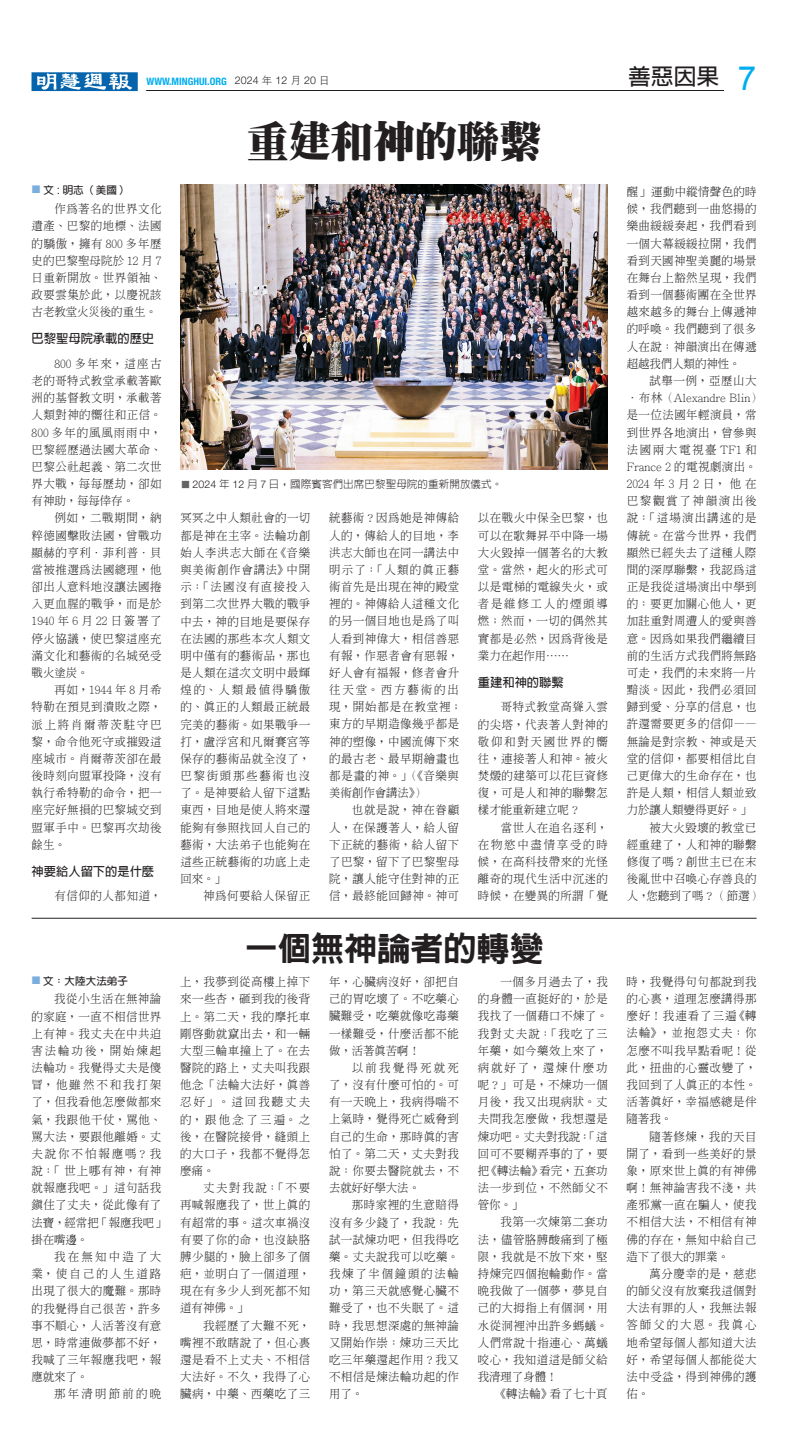
<style>
.page{position:relative;width:788px;height:1434px;background:#fff}
.page>*{position:absolute;margin:0;border:0;box-sizing:border-box;transform-origin:0 0}
.t1{font:900 42px "Inn Ming";color:#231f20}
.t2{font:800 33.25px "Lin Gothic";letter-spacing:-.005em;color:#231f20}
.t3{font:33.25px "Arial";color:#00aeef}
.t4{font:700 22.75px "Lin Gothic";color:#231f20}
.t5{font:700 12.25px "Lin Gothic";color:#231f20}
.t6{font:300 11.38px/17.2px "Inn Ming";letter-spacing:.045em;color:#231f20;text-align:justify}
.t7{font:11.38px/17.2px "AR Roman 1 FS Medium";color:#231f20}
.t8{font:300 11.38px "Inn Ming";letter-spacing:.11em;color:#231f20}
.t9{font:300 11.38px "Inn Ming";color:#231f20}
.t10{font:300 11.38px "Inn Ming";letter-spacing:.025em;color:#231f20}
.t11{font:300 11.38px "Inn Ming";letter-spacing:.155em;color:#231f20}
.t12{font:300 11.38px "Inn Ming";letter-spacing:.2em;color:#231f20}
.t13{font:300 10.5px "Lin Gothic";letter-spacing:.01em;color:#231f20}
.t14{font:700 10.5px "Lin Gothic";letter-spacing:.01em;color:#231f20}
.t15{font:700 condensed 10.24px "Helvetica Neue LT Std";color:#00aeef}
.s1{font-weight:300;font-stretch:normal;font-size:10.59px;color:#231f20}
.s2{font-family:"DF Hei W3";font-weight:400;font-stretch:normal;font-size:10.5px;color:#231f20}
.s3{font-family:"Arial";font-weight:400;font-size:11.72px}
.s4{font-family:"AR Roman 1 FS Medium";font-weight:400}
.s5{font-family:"Inn Ming";font-weight:300}
.s6{font-family:"DF Hei Std W7";font-weight:400;font-size:9.62px;color:#636366}
.s7{font-family:"Helvetica Neue LT Std";font-size:10.59px}
</style>
<div class="page">
<hr style="left:32px;top:918px;width:724px;height:1px;background:#231f20">
<img style="left:180px;top:185px;width:427px;height:284px">
<hr style="left:146px;top:90px;width:578px;height:1px;background:#231f20">
<svg style="left:32px;top:72px;width:106px;height:19px"></svg>
<h3 class="t4" style="left:628px;top:65px;width:92px">善惡因果</h3>
<p class="t15" style="left:146px;top:75px;width:185px">WWW.MINGHUI.ORG <span class="s1">2024</span> <span class="s2">年</span> <span class="s1">12</span> <span class="s2">月</span> <span class="s1">20</span> <span class="s2">日</span></p>
<h2 class="t3" style="left:738px;top:59px;width:20px">7</h2>
<p class="t14" style="left:43px;top:184px;width:87px">文 <span class="s3">:</span> 明志（美國）</p>
<p class="t6" style="left:32px;top:200px;width:131px;text-indent:23px">作為著名的世界文化遺產、巴黎的地標、法國的驕傲，擁有 <span class="s4">800</span> 多年歷史的巴黎聖母院於 <span class="s4">12</span> 月 <span class="s4">7</span>日重新開放。世界領袖、政要雲集於此，以慶祝該古老教堂火災後的重生。</p>
<p class="t5" style="left:32px;top:332px;width:124px">巴黎聖母院承載的歷史</p>
<p class="t6" style="left:32px;top:355px;width:131px;text-indent:23px"><span class="s4">800</span> 多年來，這座古老的哥特式教堂承載著歐洲的基督教文明，承載著人類對神的嚮往和正信。<span class="s4">800</span> 多年的風風雨雨中，巴黎經歷過法國大革命、巴黎公社起義、第二次世界大戰，每每歷劫，卻如有神助，每每倖存。</p>
<p class="t6" style="left:32px;top:509px;width:131px;text-indent:23px">例如，二戰期間，納粹德國擊敗法國，曾戰功顯赫的亨利．菲利普．貝當被推選為法國總理，他卻出人意料地沒讓法國捲入更血腥的戰爭，而是於</p>
<p class="t7" style="left:32px;top:613px;width:131px">1940 <span class="s5">年</span> 6 <span class="s5">月</span> 22 <span class="s5">日簽署了</span></p>
<p class="t6" style="left:32px;top:629px;width:131px">停火協議，使巴黎這座充滿文化和藝術的名城免受戰火塗炭。</p>
<p class="t6" style="left:32px;top:681px;width:131px;text-indent:23px">再如，<span class="s4">1944</span> 年 <span class="s4">8</span> 月希特勒在預見到潰敗之際，派上將肖爾蒂茨駐守巴黎，命令他死守或摧毀這座城市。肖爾蒂茨卻在最後時刻向盟軍投降，沒有執行希特勒的命令，把一座完好無損的巴黎城交到盟軍手中。巴黎再次劫後餘生。</p>
<p class="t5" style="left:32px;top:864px;width:124px">神要給人留下的是什麼</p>
<p class="t6" style="left:54px;top:887px;width:109px">有信仰的人都知道，</p>
<p class="t14" style="left:43px;top:975px;width:86px">文：大陸大法弟子</p>
<p class="t6" style="left:31px;top:990px;width:137px;text-align:left;text-indent:23px">我從小生活在無神論的家庭，一直不相信世界上有神。我丈夫在中共迫害法輪功後，開始煉起法輪功。我覺得丈夫是傻冒，他雖然不和我打架了，但我看他怎麼做都來氣，我跟他干仗，罵他、罵大法，要跟他離婚。丈夫說你不怕報應嗎？我說：「世上哪有神，有神就報應我吧。」這句話我鎮住了丈夫，從此像有了法寶，經常把「報應我吧」掛在嘴邊。</p>
<p class="t6" style="left:31px;top:1247px;width:131px;text-indent:23px">我在無知中造了大業，使自己的人生道路出現了很大的魔難。那時的我覺得自己很苦，許多事不順心，人活著沒有意思，時常連做夢都不好，我喊了三年報應我吧，報應就來了。</p>
<p class="t12" style="left:54px;top:1388px;width:109px">那年清明節前的晚</p>
<h1 class="t1" style="left:247px;top:120px;width:295px">重建和神的聯繫</h1>
<p class="t13" style="left:181px;top:479px;width:323px"><span class="s6">■</span> <span class="s7">2024</span> 年 <span class="s7">12</span> 月 <span class="s7">7</span> 日，國際賓客們出席巴黎聖母院的重新開放儀式。</p>
<p class="t6" style="left:180px;top:509px;width:131px">冥冥之中人類社會的一切都是神在主宰。法輪功創始人李洪志大師在《音樂與美術創作會講法》中開示：「法國沒有直接投入到第二次世界大戰的戰爭中去，神的目地是要保存在法國的那些本次人類文明中僅有的藝術品，那也是人類在這次文明中最輝煌的、人類最值得驕傲的、真正的人類最正統最完美的藝術。如果戰爭一打，盧浮宮和凡爾賽宮等保存的藝術品就全沒了，巴黎街頭那些藝術也沒了。是神要給人留下這點東西，目地是使人將來還能夠有參照找回人自己的藝術，大法弟子也能夠在這些正統藝術的功底上走回來。」</p>
<p class="t6" style="left:203px;top:887px;width:109px">神為何要給人保留正</p>
<p class="t6" style="left:329px;top:509px;width:134px;text-align:left">統藝術？因為她是神傳給人的，傳給人的目地，李洪志大師也在同一講法中明示了：「人類的真正藝術首先是出現在神的殿堂裡的。神傳給人這種文化的另一個目地也是為了叫人看到神偉大，相信善惡有報，作惡者會有惡報，好人會有福報，修者會升往天堂。西方藝術的出現，開始都是在教堂裡；東方的早期造像幾乎都是神的塑像，中國流傳下來的最古老、最早期繪畫也都是畫的神。」（《音樂與美術創作會講法》）</p>
<p class="t6" style="left:329px;top:801px;width:131px;text-indent:23px">也就是說，神在眷顧人，在保護著人，給人留下正統的藝術，給人留下了巴黎，留下了巴黎聖母院，讓人能守住對神的正信，最終能回歸神。神可</p>
<p class="t6" style="left:478px;top:509px;width:131px">以在戰火中保全巴黎，也可以在歌舞昇平中降一場大火毀掉一個著名的大教堂。當然，起火的形式可以是電梯的電線失火，或者是維修工人的煙頭導燃；然而，一切的偶然其實都是必然，因為背後是業力在起作用……</p>
<p class="t5" style="left:478px;top:675px;width:87px">重建和神的聯繫</p>
<p class="t6" style="left:478px;top:698px;width:131px;text-indent:23px">哥特式教堂高聳入雲的尖塔，代表著人對神的敬仰和對天國世界的嚮往，連接著人和神。被火焚燬的建築可以花巨資修復，可是人和神的聯繫怎樣才能重新建立呢？</p>
<p class="t6" style="left:478px;top:818px;width:131px;text-indent:23px">當世人在追名逐利，在物慾中盡情享受的時候，在高科技帶來的光怪離奇的現代生活中沉迷的時候，在變異的所謂「覺</p>
<h2 class="t2" style="left:245px;top:932px;width:300px">一個無神論者的轉變</h2>
<p class="t6" style="left:180px;top:973px;width:131px">上，我夢到從高樓上掉下來一些杏，砸到我的後背上。第二天，我的摩托車剛啟動就竄出去，和一輛大型三輪車撞上了。在去醫院的路上，丈夫叫我跟他念「法輪大法好，真善忍好」。這回我聽丈夫的，跟他念了三遍。之後，在醫院接骨，縫頭上的大口子，我都不覺得怎麼痛。</p>
<p class="t6" style="left:180px;top:1179px;width:131px;text-indent:23px">丈夫對我說：「不要再喊報應我了，世上真的有超常的事。這次車禍沒有要了你的命，也沒缺胳膊少腿的，臉上卻多了個疤，並明白了一個道理，現在有多少人到死都不知道有神佛。」</p>
<p class="t6" style="left:180px;top:1316px;width:131px;text-indent:23px">我經歷了大難不死，嘴裡不敢瞎說了，但心裏還是看不上丈夫、不相信大法好。不久，我得了心臟病，中藥、西藥吃了三</p>
<p class="t6" style="left:329px;top:973px;width:131px">年，心臟病沒好，卻把自己的胃吃壞了。不吃藥心臟難受，吃藥就像吃毒藥一樣難受，什麼活都不能做，活著真苦啊！</p>
<p class="t6" style="left:329px;top:1059px;width:131px;text-indent:23px">以前我覺得死就死了，沒有什麼可怕的。可有一天晚上，我病得喘不上氣時，覺得死亡威脅到自己的生命，那時真的害怕了。第二天，丈夫對我說：你要去醫院就去，不去就好好學大法。</p>
<p class="t6" style="left:329px;top:1196px;width:131px;text-indent:23px">那時家裡的生意賠得沒有多少錢了，我說：先試一試煉功吧，但我得吃藥。丈夫說我可以吃藥。我煉了半個鐘頭的法輪功，第三天就感覺心臟不難受了，也不失眠了。這時，我思想深處的無神論又開始作崇：煉功三天比吃三年藥還起作用？我又不相信是煉法輪功起的作用了。</p>
<p class="t6" style="left:478px;top:973px;width:131px;text-indent:23px">一個多月過去了，我的身體一直挺好的，於是我找了一個藉口不煉了。我對丈夫說：「我吃了三年藥，如今藥效上來了，病就好了，還煉什麼功呢？」可是，不煉功一個月後，我又出現病狀。丈夫問我怎麼做，我想還是煉功吧。丈夫對我說：「這回可不要糊弄事的了，要把《轉法輪》看完，五套功法一步到位，不然師父不管你。」</p>
<p class="t6" style="left:478px;top:1213px;width:131px;text-indent:23px">我第一次煉第二套功法，儘管胳膊酸痛到了極限，我就是不放下來，堅持煉完四個抱輪動作。當晚我做了一個夢，夢見自己的大拇指上有個洞，用水從洞裡沖出許多螞蟻。人們常說十指連心、萬蟻咬心，我知道這是師父給我清理了身體！</p>
<p class="t10" style="left:495px;top:1387px;width:114px">《轉法輪》看了七十頁</p>
<p class="t6" style="left:626px;top:183px;width:131px">醒」運動中縱情聲色的時候，我們聽到一曲悠揚的樂曲緩緩奏起，我們看到一個大幕緩緩拉開，我們看到天國神聖美麗的場景在舞台上豁然呈現，我們看到一個藝術團在全世界越來越多的舞台上傳遞神的呼喚。我們聽到了很多人在說：神韻演出在傳遞超越我們人類的神性。</p>
<p class="t6" style="left:649px;top:372px;width:109px">試舉一例，亞歷山大</p>
<p class="t7" style="left:626px;top:390px;width:137px"><span class="s5">．布林（</span>Alexandre Blin<span class="s5">）</span></p>
<p class="t6" style="left:626px;top:406px;width:131px">是一位法國年輕演員，常到世界各地演出，曾參與法國兩大電視臺 <span class="s4">TF1</span> 和</p>
<p class="t7" style="left:626px;top:459px;width:131px">France 2 <span class="s5">的電視劇演出。<br></span>2024<span class="s5">年</span>3<span class="s5">月</span>2<span class="s5">日，他在</span></p>
<p class="t11" style="left:626px;top:495px;width:131px">巴黎觀賞了神韻演出後</p>
<p class="t8" style="left:626px;top:512px;width:131px">說：「這場演出講述的是</p>
<p class="t6" style="left:626px;top:526px;width:131px">傳統。在當今世界，我們</p>
<p class="t6" style="left:626px;top:544px;width:131px">顯然已經失去了這種人際</p>
<p class="t6" style="left:626px;top:561px;width:131px">間的深厚聯繫，我認為這</p>
<p class="t6" style="left:626px;top:578px;width:131px">正是我從這場演出中學到</p>
<p class="t6" style="left:626px;top:595px;width:131px">的：要更加關心他人，更</p>
<p class="t6" style="left:626px;top:612px;width:131px">加註重對周遭人的愛與善</p>
<p class="t6" style="left:626px;top:629px;width:131px">意。因為如果我們繼續目</p>
<p class="t6" style="left:626px;top:647px;width:131px">前的生活方式我們將無路</p>
<p class="t6" style="left:626px;top:664px;width:131px">可走，我們的未來將一片</p>
<p class="t6" style="left:626px;top:681px;width:131px">黯淡。因此，我們必須回</p>
<p class="t6" style="left:626px;top:698px;width:131px">歸到愛、分享的信息，也</p>
<p class="t6" style="left:626px;top:715px;width:131px">許還需要更多的信仰——</p>
<p class="t6" style="left:626px;top:732px;width:131px">無論是對宗教、神或是天</p>
<p class="t6" style="left:626px;top:750px;width:131px">堂的信仰，都要相信比自</p>
<p class="t6" style="left:626px;top:767px;width:131px">己更偉大的生命存在，也</p>
<p class="t6" style="left:626px;top:784px;width:131px">許是人類，相信人類並致</p>
<p class="t9" style="left:626px;top:804px;width:127px">力於讓人類變得更好。」</p>
<p class="t6" style="left:649px;top:818px;width:109px">被大火毀壞的教堂已</p>
<p class="t6" style="left:626px;top:835px;width:131px">經重建了，人和神的聯繫</p>
<p class="t6" style="left:626px;top:853px;width:131px">修復了嗎？創世主已在末</p>
<p class="t6" style="left:626px;top:870px;width:131px">後亂世中召喚心存善良的</p>
<p class="t6" style="left:626px;top:887px;width:137px">人，您聽到了嗎？（節選）</p>
<p class="t6" style="left:626px;top:973px;width:131px">時，我覺得句句都說到我的心裏，道理怎麼講得那麼好！我連看了三遍《轉法輪》，並抱怨丈夫：你怎麼不叫我早點看呢！從此，扭曲的心靈改變了，我回到了人真正的本性。活著真好，幸福感總是伴隨著我。</p>
<p class="t6" style="left:626px;top:1127px;width:131px;text-indent:23px">隨著修煉，我的天目開了，看到一些美好的景象，原來世上真的有神佛啊！無神論害我不淺，共產邪黨一直在騙人，使我不相信大法，不相信有神佛的存在，無知中給自己造下了很大的罪業。</p>
<p class="t6" style="left:626px;top:1264px;width:131px;text-indent:23px">萬分慶幸的是，慈悲的師父沒有放棄我這個對大法有罪的人，我無法報答師父的大恩。我真心地希望每個人都知道大法好，希望每個人都能從大法中受益，得到神佛的護佑。</p>
</div>
